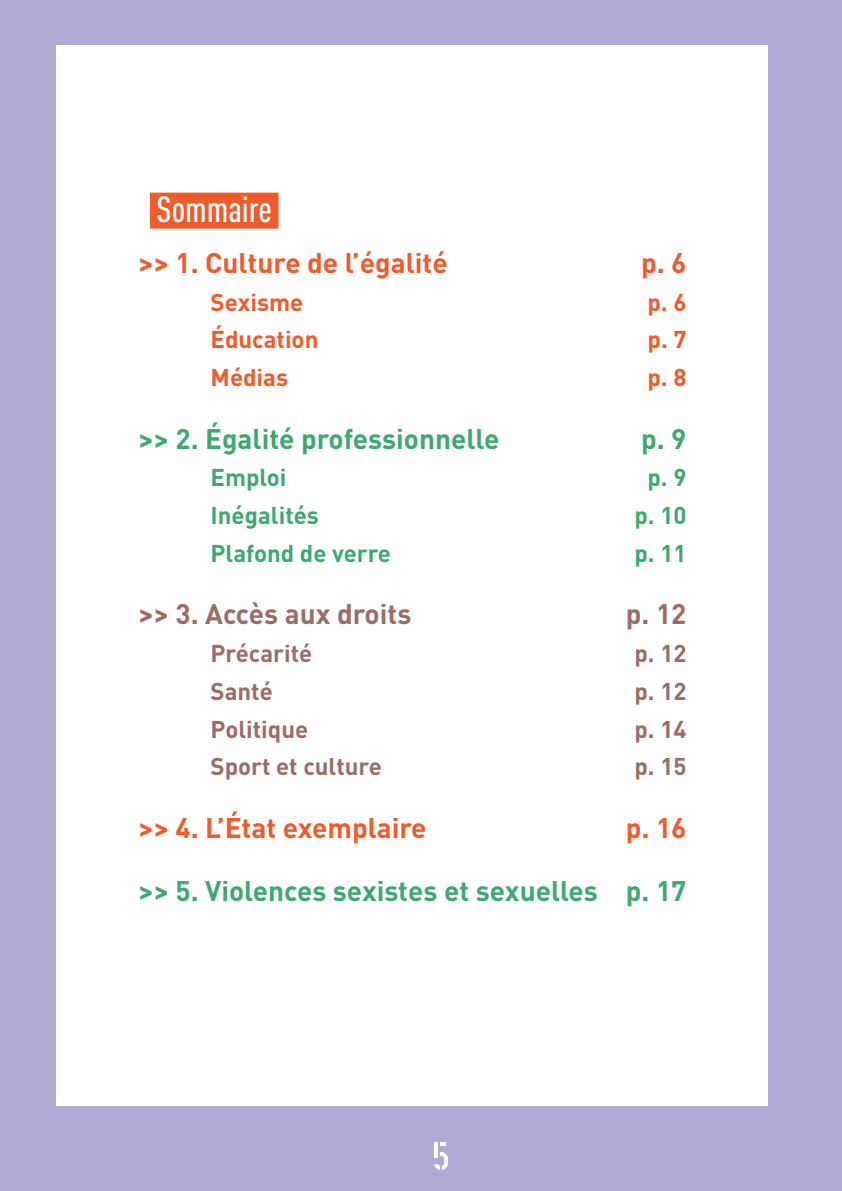
<style>
.page{position:relative;width:842px;height:1191px;background:#b0abd5}
.page>*{position:absolute;margin:0;border:0;box-sizing:border-box;transform-origin:0 0}
.t1{font:500 36px "DIN Cond";color:#fff}
.t2{font:700 28px "DIN";color:#3da86f}
.t3{font:700 28px "DIN";color:#f15a29}
.t4{font:700 28px "DIN";color:#9c6c62}
.t5{font:700 24px "DIN";color:#9c6c62}
.t6{font:700 24px "DIN";color:#3da86f}
.t7{font:700 24px "DIN";color:#f15a29}
</style>
<div class="page">
<div style="left:57px;top:45px;width:711px;height:1061px;background:#fff"></div>
<div style="left:150px;top:193px;width:129px;height:36px;background:#f15a29"></div>
<svg style="left:434px;top:1142px;width:14px;height:28px"></svg>
<p class="t1" style="left:157px;top:196px;width:117px">Sommaire</p>
<p class="t3" style="left:139px;top:253px;width:311px">&gt;&gt; 1. Culture de l’égalité</p>
<p class="t3" style="left:641px;top:253px;width:47px">p. 6</p>
<p class="t7" style="left:211px;top:293px;width:94px">Sexisme</p>
<p class="t7" style="left:647px;top:293px;width:40px">p. 6</p>
<p class="t7" style="left:211px;top:331px;width:109px">Éducation</p>
<p class="t7" style="left:647px;top:331px;width:40px">p. 7</p>
<p class="t7" style="left:211px;top:369px;width:79px">Médias</p>
<p class="t7" style="left:647px;top:369px;width:40px">p. 8</p>
<p class="t2" style="left:139px;top:429px;width:362px">&gt;&gt; 2. Égalité professionnelle</p>
<p class="t2" style="left:641px;top:429px;width:47px">p. 9</p>
<p class="t6" style="left:211px;top:469px;width:77px">Emploi</p>
<p class="t6" style="left:647px;top:469px;width:40px">p. 9</p>
<p class="t6" style="left:211px;top:507px;width:110px">Inégalités</p>
<p class="t6" style="left:634px;top:507px;width:53px">p. 10</p>
<p class="t6" style="left:211px;top:545px;width:182px">Plafond de verre</p>
<p class="t6" style="left:634px;top:545px;width:53px">p. 11</p>
<p class="t4" style="left:139px;top:604px;width:274px">&gt;&gt; 3. Accès aux droits</p>
<p class="t4" style="left:626px;top:604px;width:62px">p. 12</p>
<p class="t5" style="left:211px;top:645px;width:103px">Précarité</p>
<p class="t5" style="left:634px;top:645px;width:53px">p. 12</p>
<p class="t5" style="left:211px;top:683px;width:64px">Santé</p>
<p class="t5" style="left:634px;top:683px;width:53px">p. 12</p>
<p class="t5" style="left:211px;top:720px;width:99px">Politique</p>
<p class="t5" style="left:634px;top:720px;width:53px">p. 14</p>
<p class="t5" style="left:211px;top:758px;width:173px">Sport et culture</p>
<p class="t5" style="left:634px;top:758px;width:53px">p. 15</p>
<p class="t3" style="left:139px;top:818px;width:290px">&gt;&gt; 4. L’État exemplaire</p>
<p class="t3" style="left:626px;top:818px;width:62px">p. 16</p>
<p class="t2" style="left:139px;top:880px;width:549px">&gt;&gt; 5. Violences sexistes et sexuelles p. 17</p>
</div>
